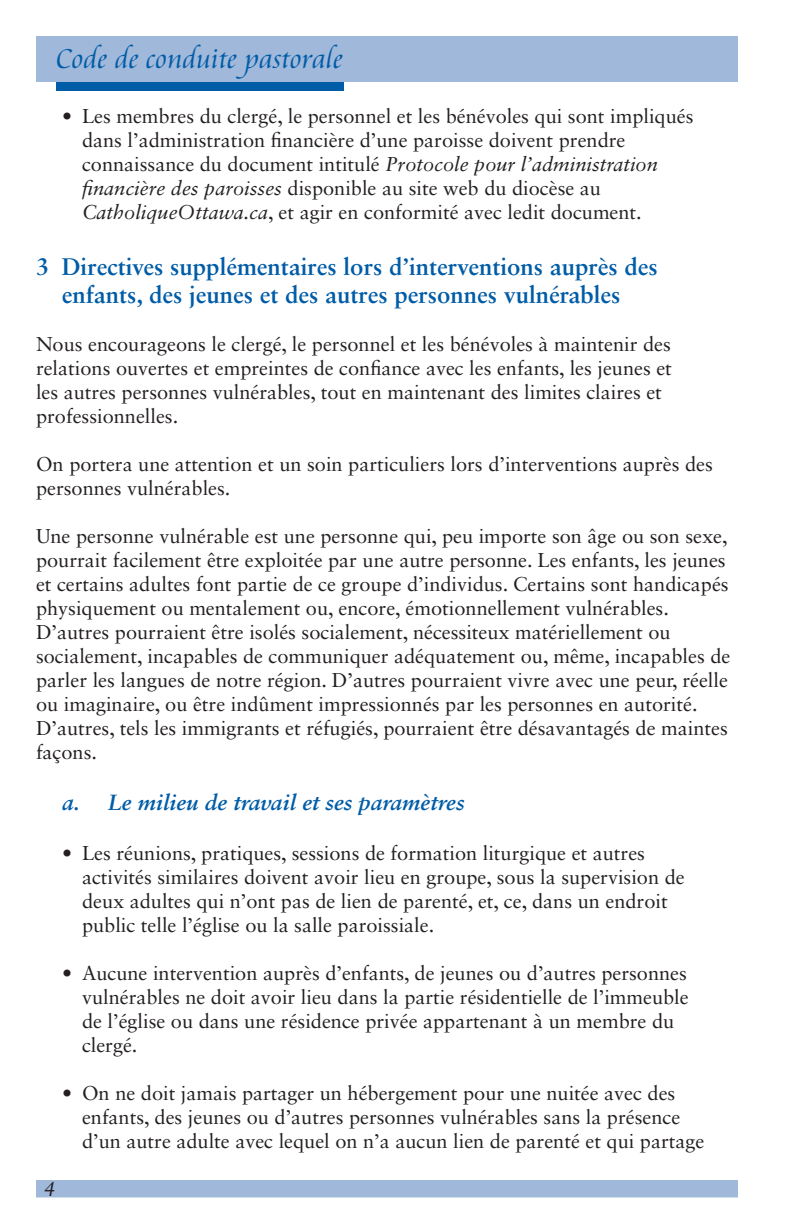
<style>
.page{position:relative;width:792px;height:1224px;background:#fff}
.page>*{position:absolute;margin:0;border:0;box-sizing:border-box;transform-origin:0 0}
.t1{font:300 30px "Cataneo BT";color:#015ca7}
.t2{font:700 24px/28px "Sabon LT Std";color:#015ca7;text-align:center}
.t3{font:italic 700 22px "Sabon LT Std";color:#015ca7}
.t4{font:20px/24px "Sabon LT Std";color:#231f20}
.t5{font:italic 20px "Sabon LT Std";color:#231f20}
.s1{font-style:italic}
</style>
<div class="page">
<div style="left:56px;top:74px;width:288px;height:17px;background:#015ca7"></div>
<div style="left:36px;top:36px;width:702px;height:45px;background:#a0b8da"></div>
<div style="left:36px;top:1181px;width:702px;height:16px;background:#a0b8da"></div>
<h1 class="t1" style="left:56px;top:40px;width:288px">Code de conduite pastorale</h1>
<p class="t4" style="left:82px;top:104px;width:613px;text-indent:-20px">• Les membres du clergé, le personnel et les bénévoles qui sont impliqués dans l’administration financière d’une paroisse doivent prendre connaissance du document intitulé <span class="s1">Protocole pour l’administration financière des paroisses</span> disponible au site web du diocèse au <span class="s1">CatholiqueOttawa.ca</span>, et agir en conformité avec ledit document.</p>
<p class="t2" style="left:36px;top:252px;width:623px">3 Directives supplémentaires lors d’interventions auprès des enfants, des jeunes et des autres personnes vulnérables</p>
<p class="t4" style="left:36px;top:332px;width:637px">Nous encourageons le clergé, le personnel et les bénévoles à maintenir des relations ouvertes et empreintes de confiance avec les enfants, les jeunes et les autres personnes vulnérables, tout en maintenant des limites claires et professionnelles.</p>
<p class="t4" style="left:36px;top:452px;width:678px">On portera une attention et un soin particuliers lors d’interventions auprès des personnes vulnérables.</p>
<p class="t4" style="left:36px;top:524px;width:696px">Une personne vulnérable est une personne qui, peu importe son âge ou son sexe, pourrait facilement être exploitée par une autre personne. Les enfants, les jeunes et certains adultes font partie de ce groupe d’individus. Certains sont handicapés physiquement ou mentalement ou, encore, émotionnellement vulnérables.<br>D’autres pourraient être isolés socialement, nécessiteux matériellement ou socialement, incapables de communiquer adéquatement ou, même, incapables de parler les langues de notre région. D’autres pourraient vivre avec une peur, réelle ou imaginaire, ou être indûment impressionnés par les personnes en autorité.<br>D’autres, tels les immigrants et réfugiés, pourraient être désavantagés de maintes façons.</p>
<p class="t3" style="left:62px;top:789px;width:404px">a. Le milieu de travail et ses paramètres</p>
<p class="t4" style="left:82px;top:841px;width:604px;text-indent:-20px">• Les réunions, pratiques, sessions de formation liturgique et autres activités similaires doivent avoir lieu en groupe, sous la supervision de deux adultes qui n’ont pas de lien de parenté, et, ce, dans un endroit public telle l’église ou la salle paroissiale.</p>
<p class="t4" style="left:82px;top:961px;width:608px;text-indent:-20px">• Aucune intervention auprès d’enfants, de jeunes ou d’autres personnes vulnérables ne doit avoir lieu dans la partie résidentielle de l’immeuble de l’église ou dans une résidence privée appartenant à un membre du clergé.</p>
<p class="t4" style="left:82px;top:1081px;width:624px;text-indent:-20px">• On ne doit jamais partager un hébergement pour une nuitée avec des enfants, des jeunes ou d’autres personnes vulnérables sans la présence d’un autre adulte avec lequel on n’a aucun lien de parenté et qui partage</p>
<p class="t5" style="left:44px;top:1177px;width:13px">4</p>
</div>
